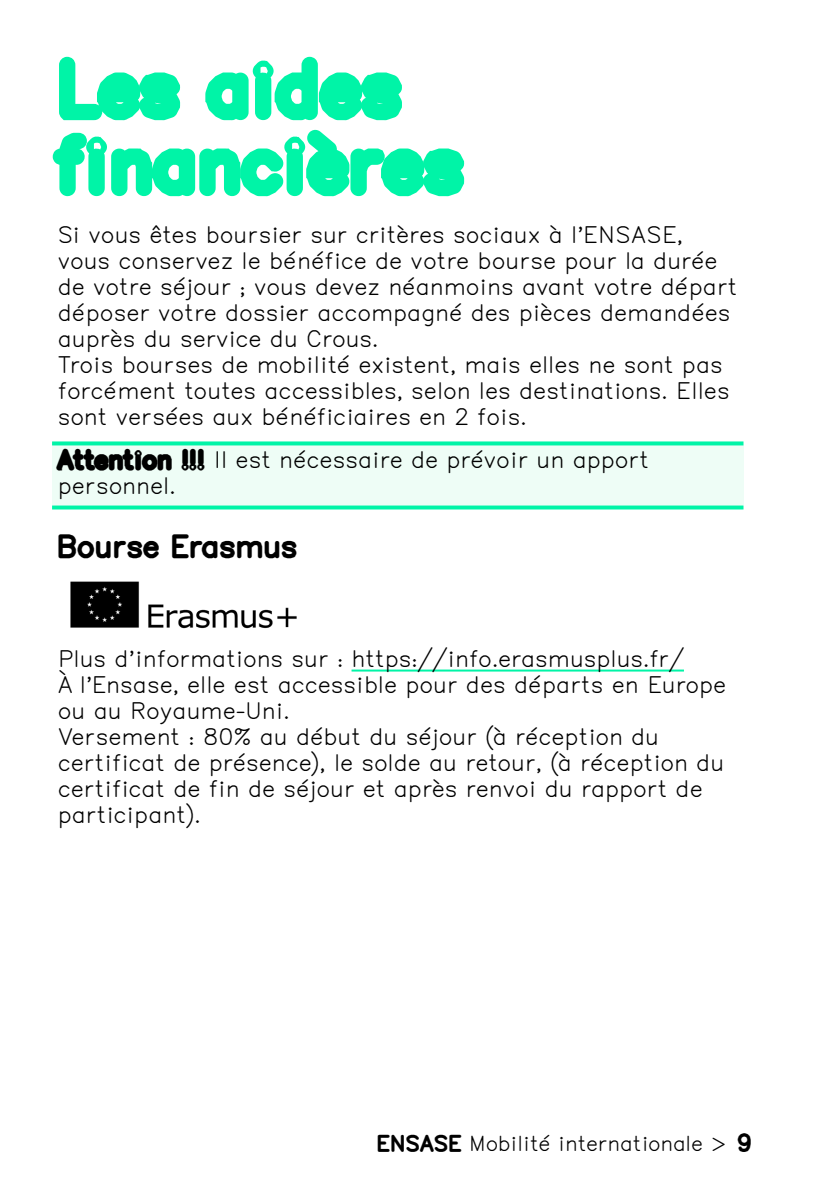
<style>
.page{position:relative;width:840px;height:1191px;background:#fff}
.page>*{position:absolute;margin:0;border:0;box-sizing:border-box;transform-origin:0 0}
.t1{font:64px/76px "BBB Herthey Futural 225";letter-spacing:.075em;color:#00f4a7}
.t2{font:28px "BBB Herthey Futural 90";color:#000}
.t3{font:22px/26px "BBB Herthey Futural 30";color:#000}
.t4{font:20px "BBB Herthey Futural 30";color:#000}
.s1{font-family:"BBB Herthey Futural 225"}
.s2{font-family:"BBB Herthey Futural 90"}
.s3{font-family:"BBB Herthey Futural 90";font-size:22px}
</style>
<div class="page">
<div style="left:52px;top:445px;width:691px;height:60px;background:#eefdf6"></div>
<svg style="left:52px;top:441px;width:691px;height:4px;background:#1df5b1"></svg>
<svg style="left:52px;top:505px;width:691px;height:4px;background:#1ff5b1"></svg>
<hr style="left:351px;top:669px;width:332px;height:2px;background:#00f4a7">
<img style="left:70px;top:581px;width:227px;height:48px">
<h1 class="t1" style="left:57px;top:53px;width:406px">Les aides financières</h1>
<p class="t3" style="left:58px;top:222px;width:681px">Si vous êtes boursier sur critères sociaux à l’ENSASE, vous conservez le bénéfice de votre bourse pour la durée de votre séjour ; vous devez néanmoins avant votre départ déposer votre dossier accompagné des pièces demandées auprès du service du Crous.<br>Trois bourses de mobilité existent, mais elles ne sont pas forcément toutes accessibles, selon les destinations. Elles sont versées aux bénéficiaires en 2 fois.</p>
<p class="t3" style="left:58px;top:447px;width:592px"><span class="s1">Attention !!!</span> Il est nécessaire de prévoir un apport personnel.</p>
<p class="t2" style="left:56px;top:531px;width:242px">Bourse Erasmus</p>
<p class="t3" style="left:58px;top:646px;width:669px">Plus d’informations sur : https://info.erasmusplus.fr/<br>À l’Ensase, elle est accessible pour des départs en Europe ou au Royaume-Uni.<br>Versement : 80% au début du séjour (à réception du certificat de présence), le solde au retour, (à réception du certificat de fin de séjour et après renvoi du rapport de participant).</p>
<p class="t4" style="left:376px;top:1132px;width:377px"><span class="s2">ENSASE</span> Mobilité internationale &gt; <span class="s3">9</span></p>
</div>
